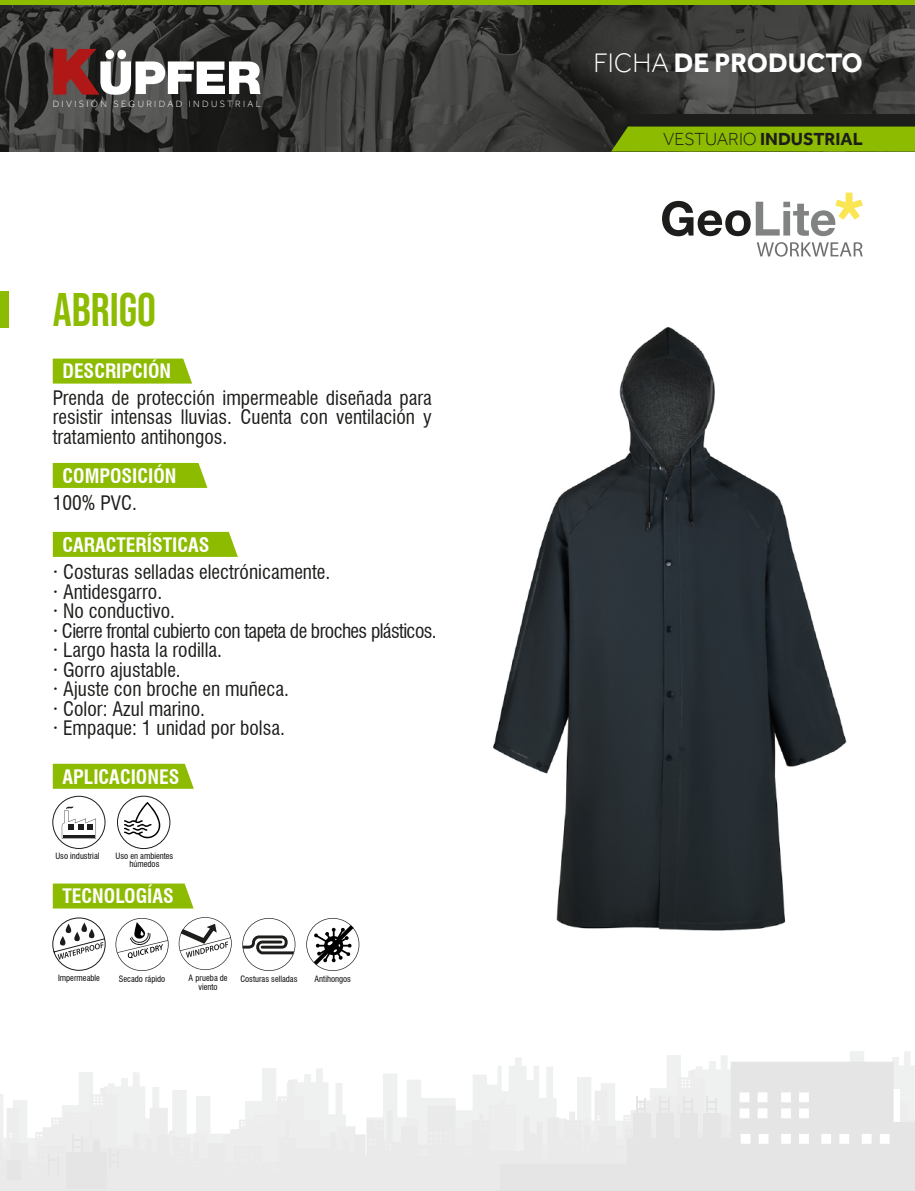
<style>
.page{position:relative;width:915px;height:1191px;background:#fff}
.page>*{position:absolute;margin:0;border:0;box-sizing:border-box;transform-origin:0 0}
.t1{font:47.1px "Bebas Neue";color:#8dbb00}
.t2{font:700 27.45px "Effra";color:#fff}
.t3{font:condensed 19.5px/19.5px "Swiss 721 BT";color:#1d1d1b;text-align:justify}
.t4{font:700 condensed 19.5px "Swiss 721 BT";color:#fff}
.t5{font:700 18px "Effra";color:#1d1d1b}
.t6{font:300 9.45px "Effra";letter-spacing:.25em;color:#fff}
.t7{font:condensed 8.55px/8.2px "Swiss 721 BT";color:#000;text-align:center}
.s1{font-weight:300}
</style>
<div class="page">
<img style="left:0;top:5px;width:914px;height:147px">
<div style="left:0;top:0;width:914px;height:5px;background:#8dbb00"></div>
<svg style="left:53px;top:49px;width:207px;height:46px"></svg>
<svg style="left:611px;top:114px;width:303px;height:38px;background:#648209"></svg>
<svg style="left:662px;top:193px;width:200px;height:43px"></svg>
<svg style="left:756px;top:242px;width:106px;height:15px"></svg>
<svg style="left:0;top:1051px;width:914px;height:140px"></svg>
<img style="left:493px;top:327px;width:354px;height:604px">
<svg style="left:53px;top:358px;width:139px;height:25px;background:#93be0d"></svg>
<div style="left:53px;top:463px;width:154px;height:25px;background:#8dbb00"></div>
<div style="left:53px;top:532px;width:185px;height:25px;background:#8dbb00"></div>
<div style="left:0;top:291px;width:9px;height:37px;background:#8dbb00"></div>
<div style="left:52px;top:796px;width:53px;height:53px;border:1px solid #1d1d1b;border-radius:50%"></div>
<svg style="left:62px;top:806px;width:34px;height:32px"></svg>
<div style="left:117px;top:796px;width:53px;height:53px;border:1px solid #1d1d1b;border-radius:50%"></div>
<svg style="left:124px;top:802px;width:36px;height:37px"></svg>
<svg style="left:52px;top:917px;width:54px;height:54px"></svg>
<svg style="left:115px;top:918px;width:53px;height:53px"></svg>
<svg style="left:242px;top:918px;width:53px;height:53px"></svg>
<svg style="left:306px;top:918px;width:53px;height:53px"></svg>
<svg style="left:179px;top:917px;width:52px;height:53px"></svg>
<svg style="left:53px;top:763px;width:141px;height:25px;background:#94bf10"></svg>
<svg style="left:53px;top:883px;width:140px;height:25px;background:#92be0c"></svg>
<p class="t6" style="left:53px;top:98px;width:210px">DIVISIÓN SEGURIDAD INDUSTRIAL</p>
<h1 class="t1" style="left:53px;top:283px;width:105px">ABRIGO</h1>
<p class="t4" style="left:62px;top:359px;width:110px">DESCRIPCIÓN</p>
<p class="t3" style="left:53px;top:388px;width:380px">Prenda de protección impermeable diseñada para resistir intensas lluvias. Cuenta con ventilación y tratamiento antihongos.</p>
<p class="t4" style="left:63px;top:464px;width:115px">COMPOSICIÓN</p>
<p class="t3" style="left:53px;top:493px;width:86px">100% PVC.</p>
<p class="t4" style="left:63px;top:533px;width:148px">CARACTERÍSTICAS</p>
<p class="t3" style="left:53px;top:562px;width:385px;text-align:left">· Costuras selladas electrónicamente.<br>· Antidesgarro.<br>· No conductivo.<br>· Cierre frontal cubierto con tapeta de broches plásticos. · Largo hasta la rodilla.<br>· Gorro ajustable.<br>· Ajuste con broche en muñeca.<br>· Color: Azul marino.<br>· Empaque: 1 unidad por bolsa.</p>
<p class="t4" style="left:63px;top:765px;width:118px">APLICACIONES</p>
<p class="t7" style="left:55px;top:851px;width:45px">Uso industrial</p>
<p class="t7" style="left:115px;top:851px;width:59px">Uso en ambientes húmedos</p>
<p class="t4" style="left:63px;top:884px;width:113px">TECNOLOGÍAS</p>
<p class="t7" style="left:58px;top:973px;width:43px">Impermeable</p>
<p class="t7" style="left:119px;top:975px;width:48px">Secado rápido</p>
<p class="t7" style="left:188px;top:974px;width:41px">A prueba de</p>
<p class="t7" style="left:240px;top:975px;width:59px">Costuras selladas</p>
<p class="t7" style="left:314px;top:975px;width:38px">Antihongos</p>
<p class="t7" style="left:198px;top:982px;width:21px">viento</p>
<h2 class="t2" style="left:593px;top:48px;width:271px"><span class="s1">FICHA</span> DE PRODUCTO</h2>
<p class="t5" style="left:663px;top:129px;width:201px"><span class="s1">VESTUARIO</span> INDUSTRIAL</p>
</div>
